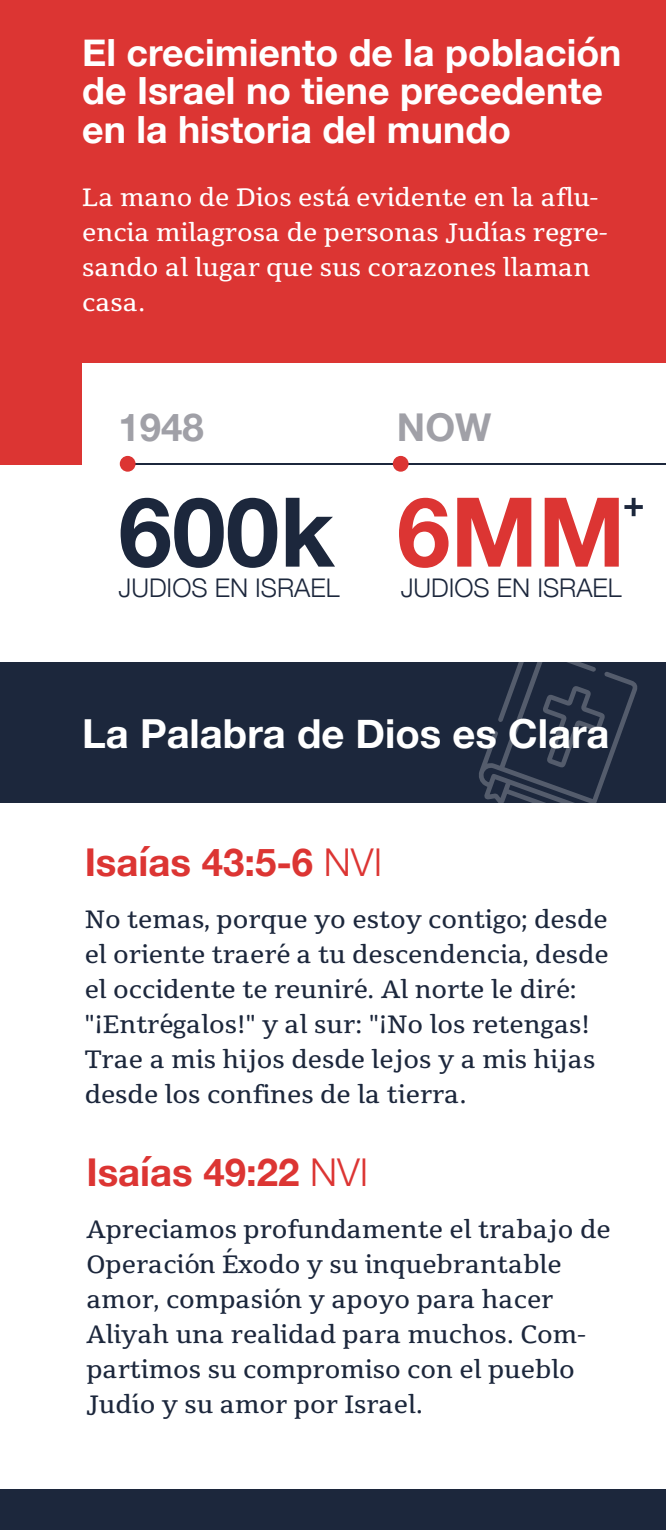
<style>
.page{position:relative;width:666px;height:1530px;background:#fff}
.page>*{position:absolute;margin:0;border:0;box-sizing:border-box;transform-origin:0 0}
.t1{font:700 96.5px "Helvetica Neue";color:#1c273c}
.t2{font:700 96.5px "Helvetica Neue";color:#dc3533}
.t3{font:700 40px "Helvetica Neue";color:#fff}
.t4{font:700 38.25px "Helvetica Neue";color:#dc3533}
.t5{font:700 38.25px "Helvetica Neue";color:#a0a0a7}
.t6{font:700 37.5px/38.2px "Helvetica Neue";color:#fff}
.t7{font:300 25.75px "Helvetica Neue";color:#1c273c}
.t8{font:25px/35px "Tienne";color:#1c273c}
.t9{font:25px/35px "Tienne";color:#fff}
.s1{font-weight:300}
</style>
<div class="page">
<div style="left:0;top:1490px;width:666px;height:40px;background:#1c273c"></div>
<div style="left:0;top:0;width:666px;height:465px;background:#dc3533"></div>
<div style="left:83px;top:364px;width:583px;height:321px;background:#fff"></div>
<svg style="left:624px;top:498px;width:19px;height:18px"></svg>
<hr style="left:128px;top:463px;width:538px;height:2px;background:#1c273c">
<div style="left:120px;top:456px;width:16px;height:16px;background:#dc3533;border-radius:50%"></div>
<div style="left:393px;top:456px;width:16px;height:16px;background:#dc3533;border-radius:50%"></div>
<div style="left:0;top:663px;width:666px;height:140px;background:#1c273c"></div>
<svg style="left:479px;top:662px;width:158px;height:141px"></svg>
<h3 class="t6" style="left:82px;top:35px;width:541px">El crecimiento de la población de Israel no tiene precedente en la historia del mundo</h3>
<p class="t9" style="left:82px;top:181px;width:527px">La mano de Dios está evidente en la aflu&shy;encia milagrosa de personas Judías regre&shy;sando al lugar que sus corazones llaman casa.</p>
<h3 class="t5" style="left:119px;top:397px;width:87px">1948</h3>
<h3 class="t5" style="left:397px;top:397px;width:96px">NOW</h3>
<h1 class="t1" style="left:119px;top:457px;width:218px">600k</h1>
<p class="t7" style="left:119px;top:567px;width:222px">JUDIOS EN ISRAEL</p>
<p class="t7" style="left:401px;top:567px;width:222px">JUDIOS EN ISRAEL</p>
<h1 class="t2" style="left:397px;top:457px;width:230px">6MM</h1>
<h2 class="t3" style="left:82px;top:702px;width:529px">La Palabra de Dios es Clara</h2>
<h3 class="t4" style="left:85px;top:833px;width:299px">Isaías 43:5-6 <span class="s1">NVI</span></h3>
<p class="t8" style="left:85px;top:903px;width:526px">No temas, porque yo estoy contigo; desde el oriente traeré a tu descendencia, desde el occidente te reuniré. Al norte le diré: "¡Entrégalos!" y al sur: "¡No los retengas!<br>Trae a mis hijos desde lejos y a mis hijas desde los confines de la tierra.</p>
<h3 class="t4" style="left:86px;top:1142px;width:283px">Isaías 49:22 <span class="s1">NVI</span></h3>
<p class="t8" style="left:86px;top:1213px;width:526px">Apreciamos profundamente el trabajo de Operación Éxodo y su inquebrantable amor, compasión y apoyo para hacer Aliyah una realidad para muchos. Com&shy;partimos su compromiso con el pueblo Judío y su amor por Israel.</p>
</div>
